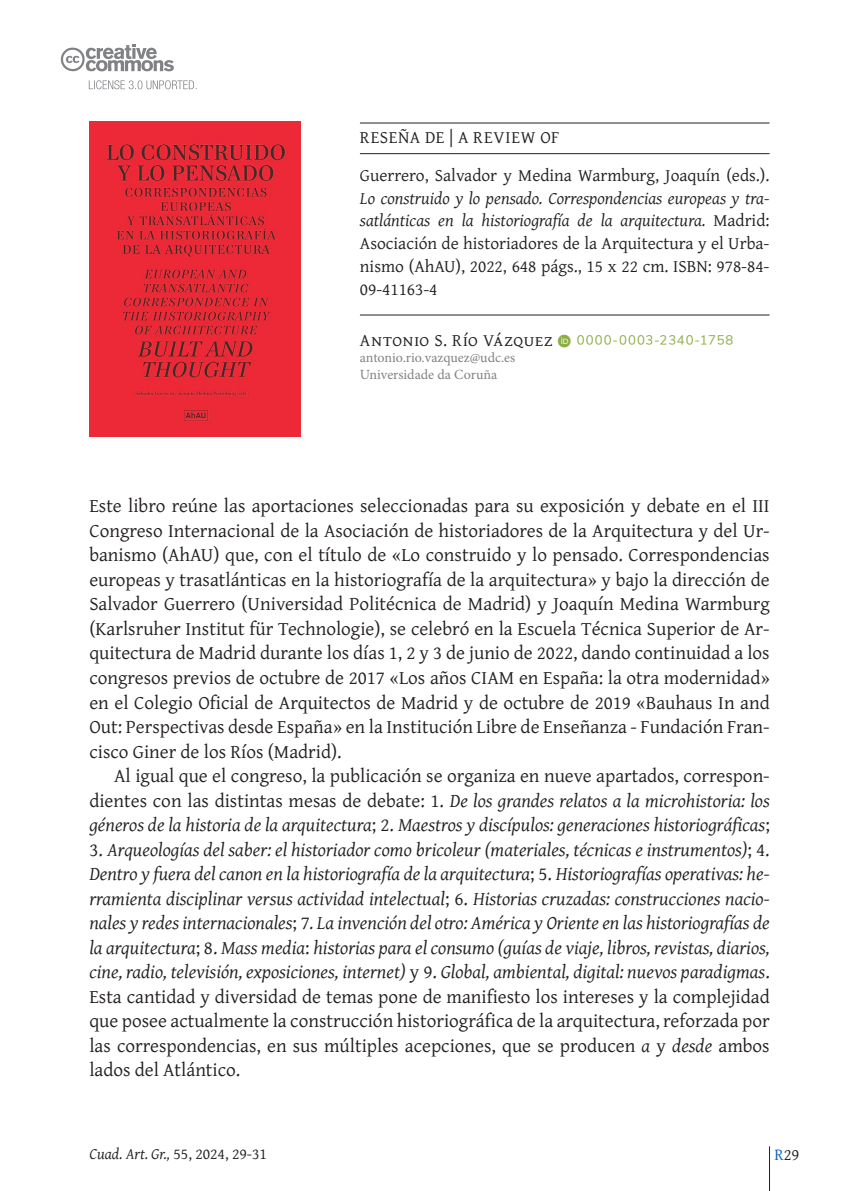
<style>
.page{position:relative;width:844px;height:1191px;background:#fff}
.page>*{position:absolute;margin:0;border:0;box-sizing:border-box;transform-origin:0 0}
.t1{font:italic 19.25px/24.5px "Gentium Plus";color:#231f20;text-align:justify}
.nosangr_caja{font:19.25px/24.5px "Gentium Plus";color:#231f20;text-align:justify}
.sps_cita_resena{font:17.5px/22.8px "Gentium Plus";color:#231f20;text-align:justify}
.sps_autor{font:17.5px "Gentium Plus";letter-spacing:.04em;color:#231f20}
.sps_comocitar_tit{font:17.5px "Gentium Plus";letter-spacing:.035em;color:#231f20}
.t2{font:16.62px "Gentium Plus";color:#231f20}
.t3{font:italic 15.75px "Gentium Plus";color:#231f20}
.sps_afiliaciones{font:14px "Minion Pro";color:#808285}
.sps_autor-2{font:13.12px "Font Awesome 5 Brands";color:#8bae44}
.s1{font-style:italic}
.s2{color:#8bae44}
.s3{font-style:normal}
.s4{color:#0563c1}
</style>
<div class="page">
<hr style="left:769px;top:1146px;width:1px;height:45px;background:#231f20">
<svg style="left:89px;top:80px;width:107px;height:9px"></svg>
<svg style="left:60px;top:44px;width:114px;height:28px"></svg>
<hr style="left:360px;top:123px;width:409px;height:1px;background:#231f20">
<hr style="left:360px;top:153px;width:409px;height:1px;background:#231f20">
<hr style="left:360px;top:314px;width:409px;height:1px;background:#231f20">
<img style="left:90px;top:122px;width:211px;height:315px">
<p class="sps_comocitar_tit" style="left:360px;top:121px;width:201px">RESEÑA DE | A REVIEW OF</p>
<p class="sps_cita_resena" style="left:360px;top:162px;width:411px">Guerrero, Salvador y Medina Warmburg, Joaquín (eds.).<br><span class="s1">Lo construido y lo pensado. Correspondencias europeas y tra&shy;satlánticas en la historiografía de la arquitectura.</span> Madrid:<br>Asociación de historiadores de la Arquitectura y el Urba&shy;nismo (AhAU), 2022, 648 págs., 15 x 22 cm. ISBN: 978-84- 09-41163-4</p>
<p class="sps_autor" style="left:360px;top:323px;width:212px">Antonio S. Río Vázquez <span class="s2">□</span></p>
<p class="sps_autor-2" style="left:645px;top:334px;width:41px">✓ ✓✔</p>
<p class="sps_afiliaciones" style="left:360px;top:348px;width:157px">antonio.rio.vazquez@udc.es</p>
<p class="sps_afiliaciones" style="left:360px;top:365px;width:139px">Universidade da Coruña</p>
<p class="nosangr_caja" style="left:89px;top:492px;width:681px">Este libro reúne las aportaciones seleccionadas para su exposición y debate en el III Congreso Internacional de la Asociación de historiadores de la Arquitectura y del Ur&shy;banismo (AhAU) que, con el título de «Lo construido y lo pensado. Correspondencias europeas y trasatlánticas en la historiografía de la arquitectura» y bajo la dirección de Salvador Guerrero (Universidad Politécnica de Madrid) y Joaquín Medina Warmburg (Karlsruher Institut für Technologie), se celebró en la Escuela Técnica Superior de Ar&shy;quitectura de Madrid durante los días 1, 2 y 3 de junio de 2022, dando continuidad a los congresos previos de octubre de 2017 «Los años CIAM en España: la otra modernidad» en el Colegio Oficial de Arquitectos de Madrid y de octubre de 2019 «Bauhaus In and Out: Perspectivas desde España» en la Institución Libre de Enseñanza - Fundación Fran&shy;cisco Giner de los Ríos (Madrid).</p>
<p class="t1" style="left:89px;top:762px;width:681px;text-indent:25px"><span class="s3">Al igual que el congreso, la publicación se organiza en nueve apartados, correspon&shy;dientes con las distintas mesas de debate: 1.</span> De los grandes relatos a la microhistoria: los géneros de la historia de la arquitectura<span class="s3">; 2.</span> Maestros y discípulos: generaciones historiográficas<span class="s3">;</span></p>
<p class="t1" style="left:89px;top:835px;width:681px"><span class="s3">3.</span> Arqueologías del saber: el historiador como bricoleur (materiales, técnicas e instrumentos)<span class="s3">; 4.<br></span>Dentro y fuera del canon en la historiografía de la arquitectura<span class="s3">; 5.</span> Historiografías operativas: he&shy;rramienta disciplinar versus actividad intelectual<span class="s3">; 6.</span> Historias cruzadas: construcciones nacio&shy;nales y redes internacionales<span class="s3">; 7</span>. La invención del otro: América y Oriente en las historiografías de la arquitectura<span class="s3">; 8.</span> Mass media<span class="s3">:</span> historias para el consumo (guías de viaje, libros, revistas, diarios, cine, radio, televisión, exposiciones, internet) <span class="s3">y 9.</span> Global, ambiental, digital: nuevos paradigmas<span class="s3">.<br>Esta cantidad y diversidad de temas pone de manifiesto los intereses y la complejidad que posee actualmente la construcción historiográfica de la arquitectura, reforzada por las correspondencias, en sus múltiples acepciones, que se producen</span> a <span class="s3">y</span> desde <span class="s3">ambos lados del Atlántico.</span></p>
<p class="t3" style="left:89px;top:1138px;width:179px">Cuad. Art. Gr., <span class="s3">55, 2024, 29-31</span></p>
<p class="t2" style="left:774px;top:1138px;width:26px"><span class="s4">R</span>29</p>
</div>
